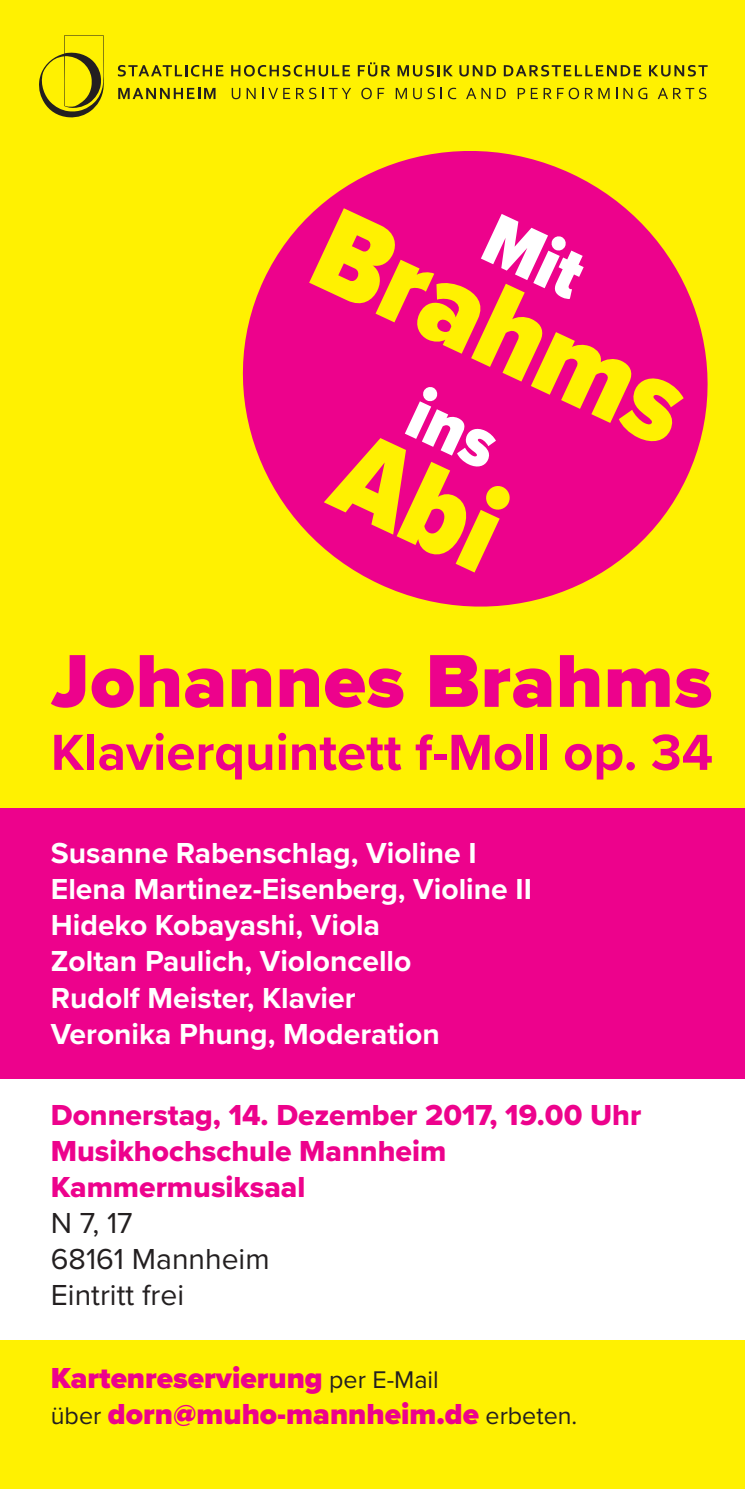
<style>
.page{position:relative;width:745px;height:1489px;background:#fff}
.page>*{position:absolute;margin:0;border:0;box-sizing:border-box;transform-origin:0 0}
.t1{font:900 123px "Proxima Nova Cond";color:#fff101}
.t2{font:900 77.5px "Proxima Nova";letter-spacing:.01em;color:#ed028c}
.t3{font:700 52.5px "Proxima Nova";color:#ed028c}
.t4{font:700 30px/36px "Proxima Nova";color:#fff}
.t5{font:30px/36px "Proxima Nova Extrabld";color:#ed028c}
.t6{font:900 30px/36px "Proxima Nova";color:#ed028c}
.t7{font:30px/36px "Proxima Nova";color:#231f20}
.s1{font-weight:400;font-size:25px;color:#231f20}
</style>
<div class="page">
<div style="left:0;top:0;width:744px;height:874px;background:#fff101"></div>
<div style="left:0;top:1340px;width:744px;height:148px;background:#fff101"></div>
<div style="left:0;top:808px;width:744px;height:270px;background:#ed028c"></div>
<svg style="left:118px;top:65px;width:105px;height:11px"></svg>
<svg style="left:231px;top:65px;width:119px;height:11px"></svg>
<svg style="left:357px;top:62px;width:33px;height:14px"></svg>
<svg style="left:397px;top:65px;width:55px;height:11px"></svg>
<svg style="left:459px;top:65px;width:36px;height:11px"></svg>
<svg style="left:503px;top:65px;width:138px;height:11px"></svg>
<svg style="left:649px;top:65px;width:58px;height:11px"></svg>
<svg style="left:118px;top:88px;width:97px;height:11px"></svg>
<svg style="left:231px;top:88px;width:9px;height:11px"></svg>
<svg style="left:246px;top:88px;width:9px;height:11px"></svg>
<svg style="left:262px;top:88px;width:28px;height:11px"></svg>
<svg style="left:296px;top:88px;width:20px;height:11px"></svg>
<svg style="left:322px;top:88px;width:29px;height:11px"></svg>
<svg style="left:361px;top:88px;width:10px;height:11px"></svg>
<svg style="left:377px;top:88px;width:7px;height:11px"></svg>
<svg style="left:395px;top:88px;width:11px;height:11px"></svg>
<svg style="left:413px;top:88px;width:8px;height:11px"></svg>
<svg style="left:427px;top:88px;width:7px;height:11px"></svg>
<svg style="left:440px;top:88px;width:16px;height:11px"></svg>
<svg style="left:466px;top:88px;width:24px;height:11px"></svg>
<svg style="left:496px;top:88px;width:9px;height:11px"></svg>
<svg style="left:517px;top:88px;width:20px;height:11px"></svg>
<svg style="left:543px;top:88px;width:35px;height:11px"></svg>
<svg style="left:584px;top:88px;width:8px;height:11px"></svg>
<svg style="left:598px;top:88px;width:11px;height:11px"></svg>
<svg style="left:623px;top:88px;width:24px;height:11px"></svg>
<svg style="left:657px;top:88px;width:49px;height:11px"></svg>
<svg style="left:39px;top:35px;width:65px;height:82px"></svg>
<svg style="left:242px;top:151px;width:466px;height:456px"></svg>
<div style="left:303px;top:203px;width:385px;height:370px;background:#ed028c"></div>
<h1 class="t1" style="left:359px;top:161px;width:398px;rotate:25deg">Brahms</h1>
<h2 class="t2" style="left:51px;top:623px;width:662px">Johannes Brahms</h2>
<h3 class="t3" style="left:51px;top:713px;width:663px">Klavierquintett f-Moll op. 34</h3>
<p class="t4" style="left:51px;top:834px;width:482px">Susanne Rabenschlag, Violine I<br>Elena Martinez-Eisenberg, Violine II<br>Hideko Kobayashi, Viola<br>Zoltan Paulich, Violoncello<br>Rudolf Meister, Klavier<br>Veronika Phung, Moderation</p>
<p class="t5" style="left:51px;top:1096px;width:591px">Donnerstag, 14. Dezember 2017, 19.00 Uhr<br>Musikhochschule Mannheim<br>Kammermusiksaal</p>
<p class="t7" style="left:51px;top:1203px;width:220px">N 7, 17<br>68161 Mannheim<br>Eintritt frei</p>
<p class="t6" style="left:51px;top:1359px;width:527px">Kartenreservierung <span class="s1">per E-Mail<br>über</span> dorn@muho-mannheim.de <span class="s1">erbeten.</span></p>
</div>
